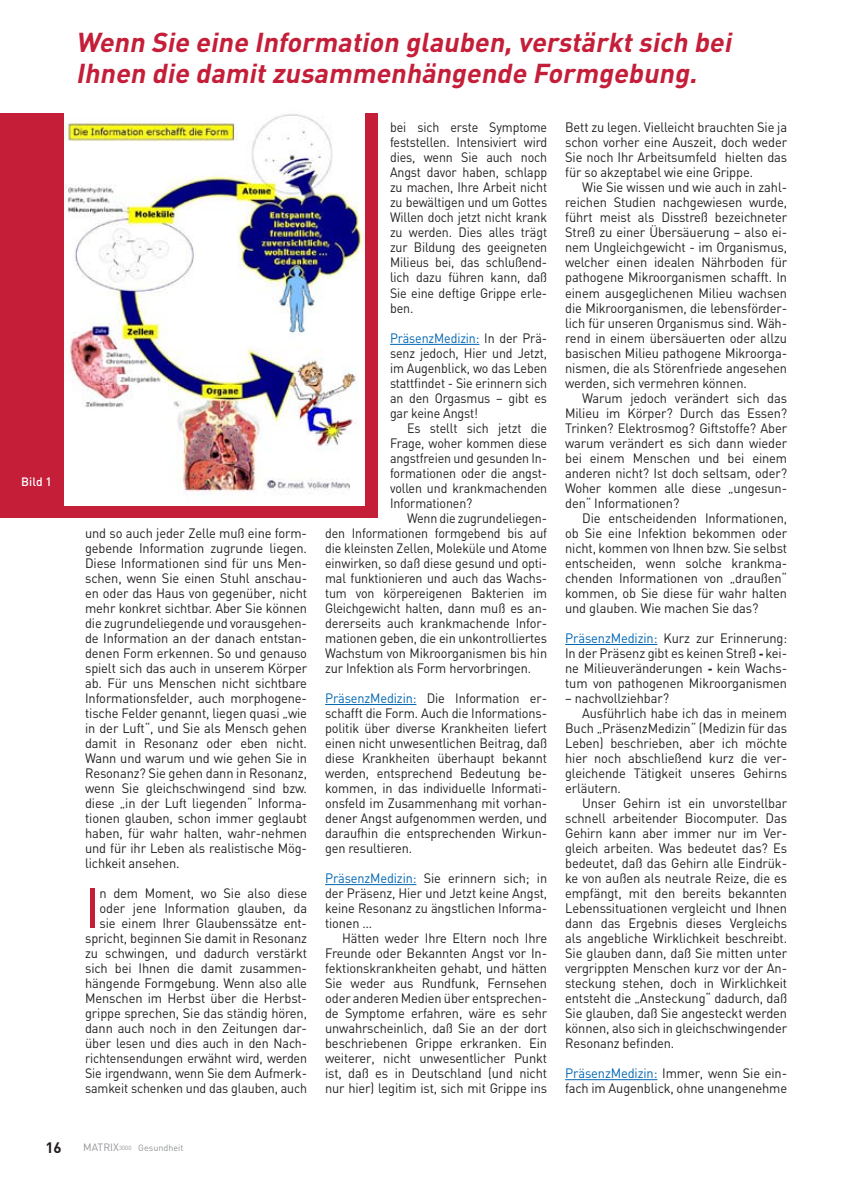
<style>
.page{position:relative;width:851px;height:1191px;background:#fff}
.page>*{position:absolute;margin:0;border:0;box-sizing:border-box;transform-origin:0 0}
.t1{font:55.65px "DIN";color:#c41e39;scale:.95 1}
.t2{font:italic 700 27px/31.5px "DIN";color:#c41e39}
.t3{font:700 15px "DIN";color:#231f20}
.t4{font:13.5px/15px "DIN";letter-spacing:-.01em;color:#231f20;text-align:justify;scale:.95 1}
.t5{font:13.5px/15px "DIN";letter-spacing:-.01em;color:#231f20;text-align:justify;scale:.92 1}
.t6{font:13.5px/15px "DIN";letter-spacing:-.01em;color:#231f20;text-align:justify;scale:.94 1}
.t7{font:500 12px "DIN";color:#fff}
.t8{font:9px "DIN";color:#939598}
.s1{color:#0166b3}
.s2{font-family:"Arial";font-weight:700}
.s3{font-size:10.5px}
</style>
<div class="page">
<div style="left:0;top:113px;width:377px;height:404px;background:#c41e39"></div>
<hr style="left:390px;top:344px;width:89px;height:1px;background:#0166b3">
<hr style="left:325px;top:704px;width:91px;height:1px;background:#0166b3">
<hr style="left:325px;top:884px;width:91px;height:1px;background:#0166b3">
<hr style="left:565px;top:644px;width:92px;height:1px;background:#0166b3">
<hr style="left:565px;top:1079px;width:92px;height:1px;background:#0166b3">
<img style="left:65px;top:113px;width:299px;height:392px">
<p class="t7" style="left:21px;top:474px;width:32px">Bild 1</p>
<h2 class="t2" style="left:76px;top:25px;width:662px">Wenn Sie eine Information glauben,verstärktsich bei<br>Ihnen die damitzusammenhängende Formgebung.</h2>
<p class="t4" style="left:85px;top:525px;width:235px">und so auch jeder Zelle muß eine form&shy;gebende Information zugrunde liegen.<br>Diese Informationen sind für uns Men&shy;schen, wenn Sie einen Stuhl anschau&shy;en oder das Haus von gegenüber, nicht mehr konkret sichtbar. Aber Sie können die zugrundeliegende und vorausgehen&shy;de Information an der danach entstan&shy;denen Form erkennen. So und genauso spielt sich das auch in unserem Körper ab. Für uns Menschen nicht sichtbare Informationsfelder, auch morphogene&shy;tische Felder genannt, liegen quasi „wie in der Luft“, und Sie als Mensch gehen damit in Resonanz oder eben nicht.<br>Wann und warum und wie gehen Sie in Resonanz? Sie gehen dann in Resonanz, wenn Sie gleichschwingend sind bzw. diese „in der Luft liegenden“ Informa&shy;tionen glauben, schon immer geglaubt haben, für wahr halten, wahr-nehmen und für ihr Leben als realistische Mög&shy;lichkeit ansehen.</p>
<h1 class="t1" style="left:85px;top:871px;width:17px">I</h1>
<p class="t4" style="left:85px;top:885px;width:235px;text-align:right">n dem Moment, wo Sie also diese oder jene Information glauben, da sie einem Ihrer Glaubenssätze ent&shy;spricht, beginnen Sie damit in Resonanz zu schwingen, und dadurch verstärkt sich bei Ihnen die damit zusammen&shy;hängende Formgebung. Wenn also alle Menschen im Herbst über die Herbst&shy;grippe sprechen, Sie das ständig hören, dann auch noch in den Zeitungen dar&shy;über lesen und dies auch in den Nach&shy;richtensendungen erwähnt wird, werden Sie irgendwann, wenn Sie dem Aufmerk&shy;samkeit schenken und das glauben, auch</p>
<p class="t5" style="left:390px;top:120px;width:172px">bei sich erste Symptome feststellen. Intensiviert wird dies, wenn Sie auch noch Angst davor haben, schlapp zu machen, Ihre Arbeit nicht zu bewältigen und um Gottes Willen doch jetzt nicht krank zu werden. Dies alles trägt zur Bildung des geeigneten Milieus bei, das schlußend&shy;lich dazu führen kann, daß Sie eine deftige Grippe erle&shy;ben.</p>
<p class="t5" style="left:390px;top:330px;width:172px"><span class="s1">PräsenzMedizin:</span> In der Prä&shy;senz jedoch, Hier und Jetzt, im Augenblick, wo das Leben stattfindet - Sie erinnern sich an den Orgasmus – gibt es gar keine Angst!</p>
<p class="t5" style="left:390px;top:420px;width:172px;text-indent:17px">Es stellt sich jetzt die Frage, woher kommen diese angstfreien und gesunden In&shy;formationen oder die angst&shy;vollen und krankmachenden Informationen?</p>
<p class="t5" style="left:325px;top:510px;width:243px;text-indent:82px">Wenn die zugrundeliegen&shy;den Informationen formgebend bis auf die kleinsten Zellen, Moleküle und Atome einwirken, so daß diese gesund und opti&shy;mal funktionieren und auch das Wachs&shy;tum von körpereigenen Bakterien im Gleichgewicht halten, dann muß es an&shy;dererseits auch krankmachende Infor&shy;mationen geben, die ein unkontrolliertes Wachstum von Mikroorganismen bis hin zur Infektion als Form hervorbringen.</p>
<p class="t6" style="left:325px;top:690px;width:238px"><span class="s1">PräsenzMedizin:</span> Die Information er&shy;schafft die Form. Auch die Informations&shy;politik über diverse Krankheiten liefert einen nicht unwesentlichen Beitrag, daß diese Krankheiten überhaupt bekannt werden, entsprechend Bedeutung be&shy;kommen, in das individuelle Informati&shy;onsfeld im Zusammenhang mit vorhan&shy;dener Angst aufgenommen werden, und daraufhin die entsprechenden Wirkun&shy;gen resultieren.</p>
<p class="t6" style="left:325px;top:870px;width:238px"><span class="s1">PräsenzMedizin:</span> Sie erinnern sich; in der Präsenz, Hier und Jetzt keine Angst, keine Resonanz zu ängstlichen Informa&shy;tionen …</p>
<p class="t6" style="left:325px;top:930px;width:238px;text-indent:17px">Hätten weder Ihre Eltern noch Ihre Freunde oder Bekannten Angst vor In&shy;fektionskrankheiten gehabt, und hätten Sie weder aus Rundfunk, Fernsehen oder anderen Medien über entsprechen&shy;de Symptome erfahren, wäre es sehr unwahrscheinlich, daß Sie an der dort beschriebenen Grippe erkranken. Ein weiterer, nicht unwesentlicher Punkt ist, daß es in Deutschland (und nicht nur hier) legitim ist, sich mit Grippe ins</p>
<p class="t4" style="left:565px;top:120px;width:235px">Bett zu legen. Vielleicht brauchten Sie ja schon vorher eine Auszeit, doch weder Sie noch Ihr Arbeitsumfeld hielten das für so akzeptabel wie eine Grippe.</p>
<p class="t4" style="left:565px;top:180px;width:235px;text-indent:17px">Wie Sie wissen und wie auch in zahl&shy;reichen Studien nachgewiesen wurde, führt meist als Disstreß bezeichneter Streß zu einer Übersäuerung – also ei&shy;nem Ungleichgewicht - im Organismus, welcher einen idealen Nährboden für pathogene Mikroorganismen schafft. In einem ausgeglichenen Milieu wachsen die Mikroorganismen, die lebensförder&shy;lich für unseren Organismus sind. Wäh&shy;rend in einem übersäuerten oder allzu basischen Milieu pathogene Mikroorga&shy;nismen, die als Störenfriede angesehen werden, sich vermehren können.</p>
<p class="t4" style="left:565px;top:390px;width:235px;text-indent:17px">Warum jedoch verändert sich das Milieu im Körper? Durch das Essen?<br>Trinken? Elektrosmog? Giftstoffe? Aber warum verändert es sich dann wieder bei einem Menschen und bei einem anderen nicht? Ist doch seltsam, oder?<br>Woher kommen alle diese „ungesun&shy;den“ Informationen?</p>
<p class="t4" style="left:565px;top:510px;width:235px;text-indent:17px">Die entscheidenden Informationen, ob Sie eine Infektion bekommen oder nicht, kommen von Ihnen bzw. Sie selbst entscheiden, wenn solche krankma&shy;chenden Informationen von „draußen“ kommen, ob Sie diese für wahr halten und glauben. Wie machen Sie das?</p>
<p class="t4" style="left:565px;top:630px;width:235px"><span class="s1">PräsenzMedizin:</span> Kurz zur Erinnerung:<br>In der Präsenz gibt es keinen Streß <span class="s2">-</span> kei&shy;ne Milieuveränderungen <span class="s2">-</span> kein Wachs&shy;tum von pathogenen Mikroorganismen</p>
<p class="t4" style="left:565px;top:690px;width:111px">– nachvollziehbar?</p>
<p class="t4" style="left:582px;top:705px;width:217px">Ausführlich habe ich das in meinem</p>
<p class="t4" style="left:565px;top:720px;width:235px">Buch „PräsenzMedizin“ (Medizin für das</p>
<p class="t4" style="left:565px;top:735px;width:235px">Leben) beschrieben, aber ich möchte</p>
<p class="t4" style="left:565px;top:750px;width:235px">hier noch abschließend kurz die ver-</p>
<p class="t4" style="left:565px;top:765px;width:235px">gleichende Tätigkeit unseres Gehirns</p>
<p class="t4" style="left:565px;top:780px;width:60px">erläutern.</p>
<p class="t4" style="left:582px;top:795px;width:217px">Unser Gehirn ist ein unvorstellbar</p>
<p class="t4" style="left:565px;top:810px;width:235px">schnell arbeitender Biocomputer. Das</p>
<p class="t4" style="left:565px;top:825px;width:235px">Gehirn kann aber immer nur im Ver-</p>
<p class="t4" style="left:565px;top:840px;width:235px">gleich arbeiten. Was bedeutet das? Es</p>
<p class="t4" style="left:565px;top:855px;width:235px">bedeutet, daß das Gehirn alle Eindrüc-</p>
<p class="t4" style="left:565px;top:870px;width:235px">ke von außen als neutrale Reize, die es</p>
<p class="t4" style="left:565px;top:885px;width:235px">empfängt, mit den bereits bekannten</p>
<p class="t4" style="left:565px;top:900px;width:235px">Lebenssituationen vergleicht und Ihnen</p>
<p class="t4" style="left:565px;top:915px;width:235px">dann das Ergebnis dieses Vergleichs</p>
<p class="t4" style="left:565px;top:930px;width:235px">als angebliche Wirklichkeit beschreibt.</p>
<p class="t4" style="left:565px;top:945px;width:235px">Sie glauben dann, daß Sie mitten unter</p>
<p class="t4" style="left:565px;top:960px;width:235px">vergrippten Menschen kurz vor der An-</p>
<p class="t4" style="left:565px;top:975px;width:235px">steckung stehen, doch in Wirklichkeit</p>
<p class="t4" style="left:565px;top:990px;width:235px">entsteht die „Ansteckung“ dadurch, daß</p>
<p class="t4" style="left:565px;top:1005px;width:235px">Sie glauben, daß Sie angesteckt werden</p>
<p class="t4" style="left:565px;top:1020px;width:235px">können, also sich in gleichschwingender</p>
<p class="t4" style="left:565px;top:1035px;width:116px">Resonanz befinden.</p>
<p class="t4" style="left:565px;top:1065px;width:235px"><span class="s1">PräsenzMedizin:</span> Immer, wenn Sie ein&shy;fach im Augenblick, ohne unangenehme</p>
<p class="t3" style="left:45px;top:1137px;width:18px">16</p>
<p class="t8" style="left:83px;top:1141px;width:102px"><span class="s3">MATRIX</span><sup>3000</sup> Gesundheit</p>
</div>
